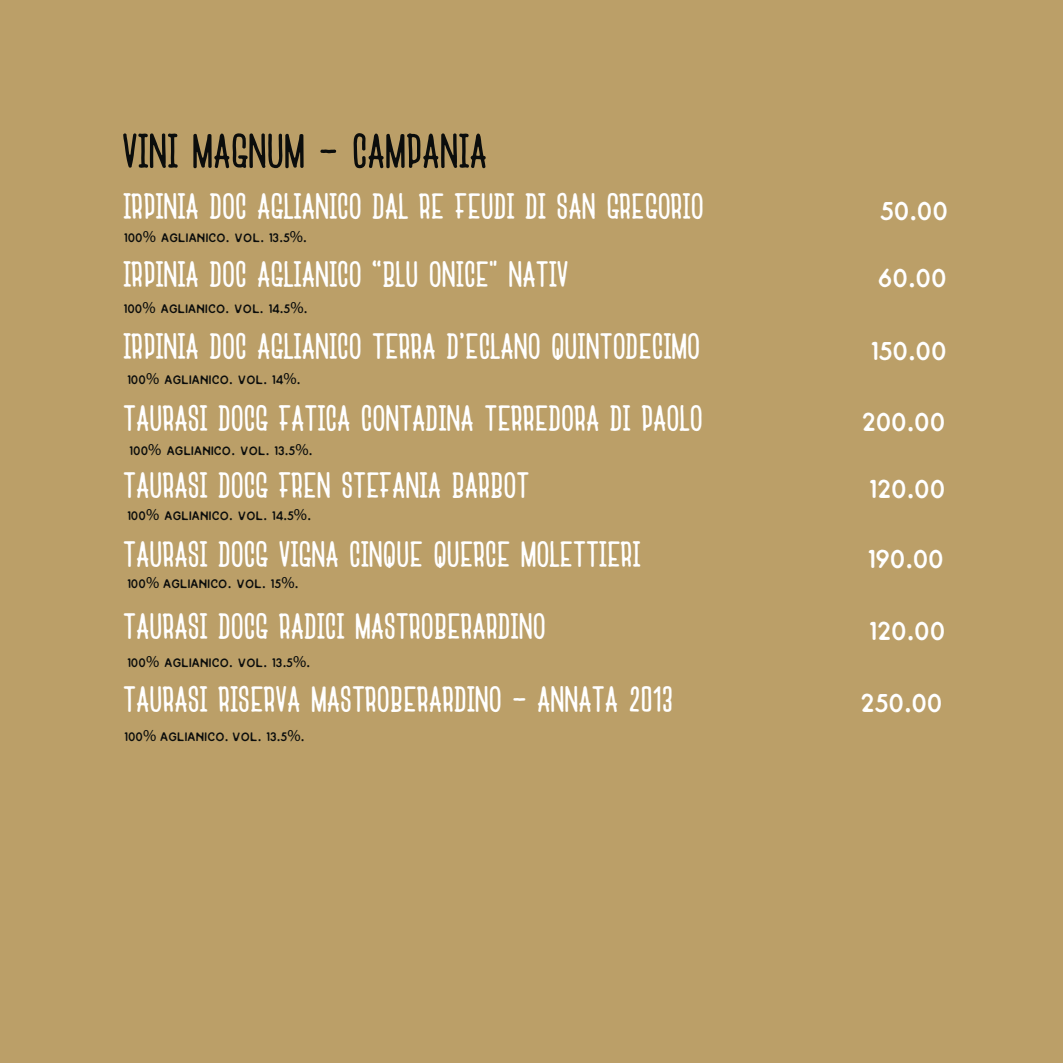
<style>
.page{position:relative;width:1063px;height:1063px;background:#bb9f68}
.page>*{position:absolute;margin:0;border:0;box-sizing:border-box;transform-origin:0 0}
.t1{font:60.88px "Nazare";color:#0b0d0c}
.t2{font:45.62px "Nazare";color:#fff}
.t3{font:700 35px "Swistblnk Moabhoers";color:#fff}
.t4{font:700 16.75px "Swistblnk Moabhoers";letter-spacing:.005em;color:#0b0d0c}
.s1{font-family:"Myriad Pro";font-weight:400}
</style>
<div class="page">
<h1 class="t1" style="left:122px;top:124px;width:366px">VINI MAGNUM - CAMPANIA</h1>
<p class="t2" style="left:123px;top:187px;width:582px">IRPINIA DOC AGLIANICO DAL RE FEUDI DI SAN GREGORIO</p>
<p class="t3" style="left:880px;top:191px;width:70px">50<span class="s1">.</span>00</p>
<p class="t4" style="left:124px;top:228px;width:184px">100<span class="s1">%</span> aglianico<span class="s1">.</span> vol<span class="s1">.</span> 13<span class="s1">.</span>5<span class="s1">%.</span></p>
<p class="t2" style="left:123px;top:255px;width:447px">IRPINIA DOC AGLIANICO “BLU ONICE" NATIV</p>
<p class="t3" style="left:878px;top:259px;width:70px">60<span class="s1">.</span>00</p>
<p class="t4" style="left:124px;top:300px;width:185px">100<span class="s1">%</span> aglianico<span class="s1">.</span> vol<span class="s1">.</span> 14<span class="s1">.</span>5<span class="s1">%.</span></p>
<p class="t2" style="left:123px;top:326px;width:578px">IRPINIA DOC AGLIANICO TERRA D’ECLANO QUINTODECIMO</p>
<p class="t3" style="left:871px;top:331px;width:77px">150<span class="s1">.</span>00</p>
<p class="t4" style="left:127px;top:370px;width:175px">100<span class="s1">%</span> aglianico<span class="s1">.</span> vol<span class="s1">.</span> 14<span class="s1">%.</span></p>
<p class="t2" style="left:123px;top:398px;width:581px">TAURASI DOCG FATICA CONTADINA TERREDORA DI PAOLO</p>
<p class="t3" style="left:861px;top:403px;width:85px">200<span class="s1">.</span>00</p>
<p class="t4" style="left:130px;top:441px;width:184px">100<span class="s1">%</span> aglianico<span class="s1">.</span> vol<span class="s1">.</span> 13<span class="s1">.</span>5<span class="s1">%.</span></p>
<p class="t2" style="left:123px;top:465px;width:408px">TAURASI DOCG FREN STEFANIA BARBOT</p>
<p class="t3" style="left:870px;top:469px;width:77px">120<span class="s1">.</span>00</p>
<p class="t4" style="left:127px;top:506px;width:185px">100<span class="s1">%</span> aglianico<span class="s1">.</span> vol<span class="s1">.</span> 14<span class="s1">.</span>5<span class="s1">%.</span></p>
<p class="t2" style="left:123px;top:535px;width:519px">TAURASI DOCG VIGNA CINQUE QUERCE MOLETTIERI</p>
<p class="t3" style="left:868px;top:540px;width:77px">190<span class="s1">.</span>00</p>
<p class="t4" style="left:127px;top:574px;width:172px">100<span class="s1">%</span> aglianico<span class="s1">.</span> vol<span class="s1">.</span> 15<span class="s1">%.</span></p>
<p class="t2" style="left:123px;top:607px;width:424px">TAURASI DOCG RADICI MASTROBERARDINO</p>
<p class="t3" style="left:870px;top:611px;width:77px">120<span class="s1">.</span>00</p>
<p class="t4" style="left:127px;top:653px;width:184px">100<span class="s1">%</span> aglianico<span class="s1">.</span> vol<span class="s1">.</span> 13<span class="s1">.</span>5<span class="s1">%.</span></p>
<p class="t2" style="left:123px;top:679px;width:551px">TAURASI RISERVA MASTROBERARDINO - ANNATA 2013</p>
<p class="t3" style="left:860px;top:684px;width:84px">250<span class="s1">.</span>00</p>
<p class="t4" style="left:124px;top:727px;width:181px">100<span class="s1">%</span> aglianico<span class="s1">.</span> vol<span class="s1">.</span> 13<span class="s1">.</span>5<span class="s1">%.</span></p>
</div>
